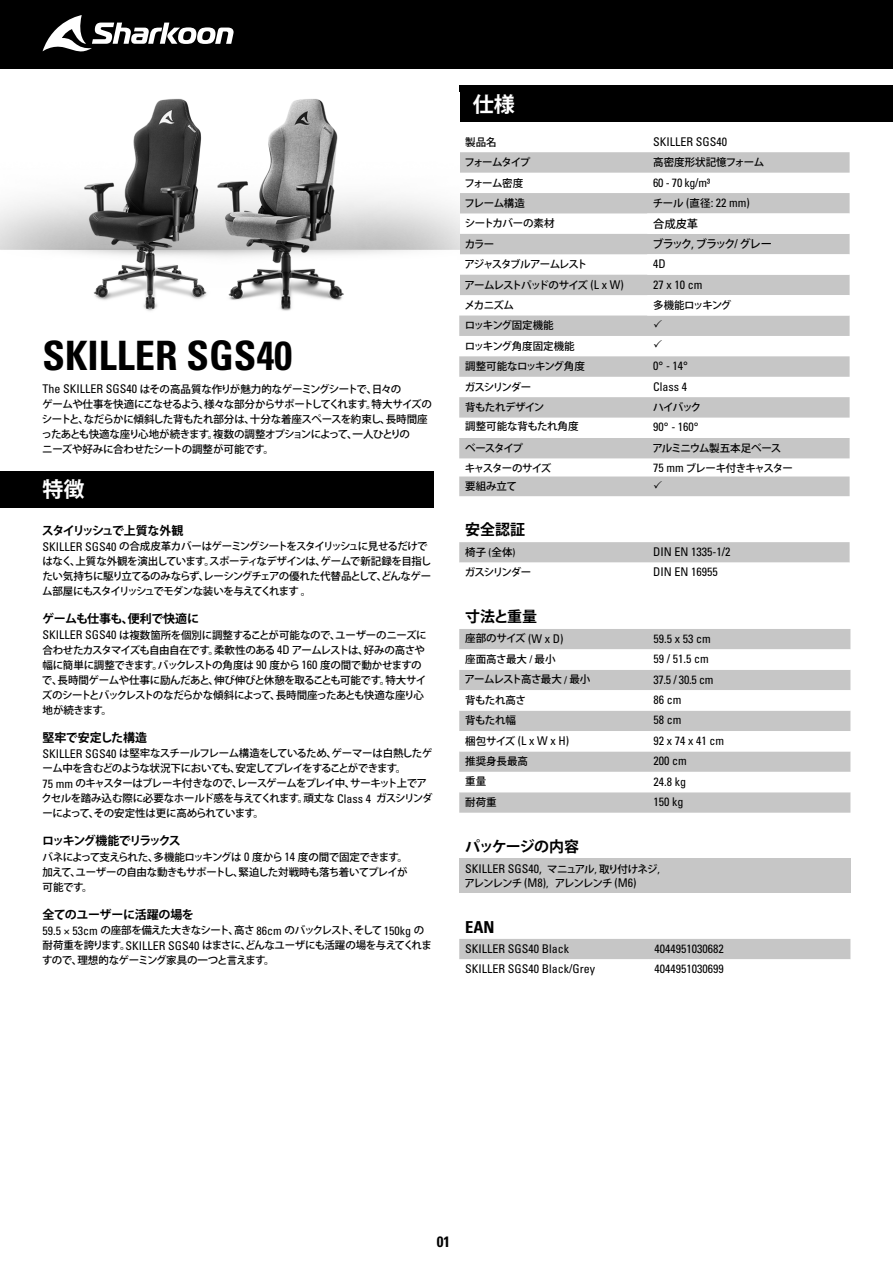
<style>
.page{position:relative;width:893px;height:1263px;background:#fff}
.page>*{position:absolute;margin:0;border:0;box-sizing:border-box;transform-origin:0 0}
.t1{font:40.5px "Univers LTCYR 67 Bold Cond";color:#000}
.t2{font:700 21px "Koz Go Pr 6 N";color:#fff}
.t3{font:16.5px "Univers LTCYR 67 Bold Cond";color:#000}
.t4{font:700 15px "Koz Go Pr 6 N";letter-spacing:-.025em;color:#000}
.t5{font:700 15px "Koz Go Pr 6 N";letter-spacing:-.06em;color:#000}
.t6{font:15px "Univers LTCYR 67 Bold Cond";color:#000}
.t7{font:condensed 12px "Univers LTCYR 57";color:#000}
.t8{font:700 12px "Koz Go Pr 6 N";letter-spacing:-.04em;color:#000}
.t9{font:700 12px "Koz Go Pr 6 N";letter-spacing:-.12em;color:#000}
.t10{font:700 12px "Koz Go Pr 6 N";letter-spacing:-.14em;color:#000}
.t11{font:700 12px "Koz Go Pr 6 N";letter-spacing:-.015em;color:#000}
.t12{font:500 11.25px "Koz Go Pr 6 N";letter-spacing:-.14em;color:#000}
.t13{font:500 11.25px "Koz Go Pr 6 N";letter-spacing:-.08em;color:#000}
.t14{font:500 10.5px/15px "Koz Go Pr 6 N";letter-spacing:-.05em;color:#000}
.t15{font:500 10.5px/15px "Koz Go Pr 6 N";letter-spacing:-.07em;color:#000}
.t16{font:500 10.5px "Koz Go Pr 6 N";letter-spacing:-.08em;color:#000}
.t17{font:500 10.5px/20.4px "Koz Go Pr 6 N";letter-spacing:-.02em;color:#000}
.t18{font:500 10.5px "Koz Go Pr 6 N";color:#000}
.t19{font:500 10.5px "Koz Go Pr 6 N";letter-spacing:-.1em;color:#000}
.t20{font:500 10.5px "Koz Go Pr 6 N";letter-spacing:-.085em;color:#000}
.t21{font:500 10.5px "Koz Go Pr 6 N";letter-spacing:-.105em;color:#000}
.t22{font:500 10.5px "Koz Go Pr 6 N";letter-spacing:-.115em;color:#000}
.t23{font:500 10.5px "Koz Go Pr 6 N";letter-spacing:-.01em;color:#000}
.t24{font:500 10.5px "Koz Go Pr 6 N";letter-spacing:-.03em;color:#000}
.t25{font:500 10.5px "Koz Go Pr 6 N";letter-spacing:-.12em;color:#000}
.s1{font-family:"Univers LTCYR 57";font-weight:400;font-stretch:condensed;font-size:12px}
.s2{font-family:"Koz Go Pr 6 N";font-weight:500;font-stretch:normal;font-size:10.5px}
.s3{font-family:"Univers LTCYR 57";font-weight:400;font-stretch:condensed}
.s4{font-size:10.5px}
</style>
<div class="page">
<div style="left:0;top:0;width:893px;height:69px;background:#000"></div>
<svg style="left:43px;top:15px;width:191px;height:37px"></svg>
<div style="left:459px;top:859px;width:391px;height:34px;background:#c6c6c6"></div>
<svg style="left:459px;top:152px;width:391px;height:344px;fill:#c6c6c6"></svg>
<div style="left:459px;top:629px;width:391px;height:184px;background:#c6c6c6"></div>
<svg style="left:459px;top:649px;width:391px;height:143px"></svg>
<svg style="left:459px;top:542px;width:391px;height:21px;background:#c8c8c8"></svg>
<div style="left:459px;top:939px;width:391px;height:20px;background:#c6c6c6"></div>
<div style="left:0;top:471px;width:434px;height:37px;background:#000"></div>
<div style="left:459px;top:85px;width:434px;height:37px;background:#000"></div>
<img style="left:0;top:98px;width:459px;height:213px">
<svg style="left:647px;top:213px;width:203px;height:114px"></svg>
<svg style="left:654px;top:340px;width:8px;height:8px"></svg>
<svg style="left:654px;top:481px;width:8px;height:7px"></svg>
<h1 class="t1" style="left:43px;top:331px;width:251px">SKILLER SGS40</h1>
<p class="t14" style="left:41px;top:382px;width:392px"><span class="s1">The SKILLER SGS40</span> はその高品質な作りが魅力的なゲーミングシートで、日々の<br>ゲームや仕事を快適にこなせるよう、様々な部分からサポートしてくれます。特大サイズのシートと、なだらかに傾斜した背もたれ部分は、十分な着座スペースを約束し、長時間座ったあとも快適な座り心地が続きます。複数の調整オプションによって、一人ひとりの<br>ニーズや好みに合わせたシートの調整が可能です。</p>
<h2 class="t2" style="left:43px;top:477px;width:43px">特徴</h2>
<p class="t9" style="left:42px;top:524px;width:143px">スタイリッシュで上質な外観</p>
<p class="t15" style="left:42px;top:539px;width:391px"><span class="s1">SKILLER SGS40</span> の合成皮革カバーはゲーミングシートをスタイリッシュに見せるだけではなく、上質な外観を演出しています。スポーティなデザインは、ゲームで新記録を目指したい気持ちに駆り立てるのみならず、レーシングチェアの優れた代替品として、どんなゲーム部屋にもスタイリッシュでモダンな装いを与えてくれます 。</p>
<p class="t8" style="left:42px;top:612px;width:158px">ゲームも仕事も、便利で快適に</p>
<p class="t14" style="left:42px;top:628px;width:386px"><span class="s1">SKILLER SGS40</span> は複数箇所を個別に調整することが可能なので、ユーザーのニーズに合わせたカスタマイズも自由自在です。柔軟性のある <span class="s1">4D</span> アームレストは、好みの高さや幅に簡単に調整できます。バックレストの角度は <span class="s1">90</span> 度から <span class="s1">160</span> 度の間で動かせますので、長時間ゲームや仕事に励んだあと、伸び伸びと休憩を取ることも可能です。特大サイズのシートとバックレストのなだらかな傾斜によって、長時間座ったあとも快適な座り心地が続きます。</p>
<p class="t11" style="left:43px;top:731px;width:106px">堅牢で安定した構造</p>
<p class="t14" style="left:42px;top:746px;width:392px"><span class="s1">SKILLER SGS40</span> は堅牢なスチールフレーム構造をしているため、ゲーマーは白熱したゲーム中を含むどのような状況下においても、安定してプレイをすることができます。<br><span class="s1">75 mm</span> のキャスターはブレーキ付きなので、レースゲームをプレイ中、サーキット上でアクセルを踏み込む際に必要なホールド感を与えてくれます。頑丈な <span class="s1">Class 4</span> ガスシリンダーによって、その安定性は更に高められています。</p>
<p class="t10" style="left:42px;top:834px;width:140px">ロッキング機能でリラックス</p>
<p class="t14" style="left:43px;top:850px;width:367px;text-align:justify">バネによって支えられた、多機能ロッキングは <span class="s1">0</span> 度から <span class="s1">14</span> 度の間で固定できます。加えて、ユーザーの自由な動きもサポートし、緊迫した対戦時も落ち着いてプレイが可能です。</p>
<p class="t8" style="left:43px;top:908px;width:153px">全てのユーザーに活躍の場を</p>
<p class="t15" style="left:42px;top:923px;width:391px"><span class="s1">59.5 × 53cm</span> の座部を備えた大きなシート、高さ <span class="s1">86cm</span> のバックレスト、そして <span class="s1">150kg</span> の耐荷重を誇ります。<span class="s1">SKILLER SGS40</span> はまさに、どんなユーザにも活躍の場を与えてくれますので、理想的なゲーミング家具の一つと言えます。</p>
<h2 class="t2" style="left:473px;top:92px;width:43px">仕様</h2>
<p class="t14" style="left:465px;top:135px;width:33px">製品名</p>
<p class="t7" style="left:653px;top:134px;width:76px">SKILLER SGS40</p>
<p class="t25" style="left:464px;top:156px;width:67px">フォームタイプ</p>
<p class="t18" style="left:653px;top:156px;width:112px">高密度形状記憶フォーム</p>
<p class="t14" style="left:464px;top:175px;width:60px">フォーム密度</p>
<p class="t7" style="left:653px;top:175px;width:59px">60 - 70 kg/m³</p>
<p class="t14" style="left:464px;top:196px;width:62px">フレーム構造</p>
<p class="t7" style="left:653px;top:195px;width:99px"><span class="s2">チール</span> (<span class="s2">直径</span>: 22 mm)</p>
<p class="t24" style="left:465px;top:218px;width:91px">シートカバーの素材</p>
<p class="t13" style="left:653px;top:217px;width:46px">合成皮革</p>
<p class="t14" style="left:465px;top:237px;width:31px">カラー</p>
<p class="t12" style="left:652px;top:237px;width:121px">ブラック<span class="s1">,</span> ブラック<span class="s1">/</span> グレー</p>
<p class="t22" style="left:465px;top:258px;width:124px">アジャスタブルアームレスト</p>
<p class="t7" style="left:653px;top:256px;width:14px">4D</p>
<p class="t16" style="left:465px;top:279px;width:161px">アームレストパッドのサイズ <span class="s1">(L x W)</span></p>
<p class="t7" style="left:653px;top:277px;width:51px">27 x 10 cm</p>
<p class="t14" style="left:465px;top:298px;width:51px">メカニズム</p>
<p class="t19" style="left:653px;top:299px;width:80px">多機能ロッキング</p>
<p class="t17" style="left:465px;top:316px;width:122px">ロッキング固定機能<br>ロッキング角度固定機能調整可能なロッキング角度</p>
<p class="t7" style="left:653px;top:358px;width:36px">0° - 14°</p>
<p class="t21" style="left:465px;top:381px;width:68px">ガスシリンダー</p>
<p class="t7" style="left:653px;top:379px;width:35px">Class 4</p>
<p class="t14" style="left:465px;top:400px;width:81px">背もたれデザイン</p>
<p class="t14" style="left:653px;top:400px;width:50px">ハイバック</p>
<p class="t23" style="left:465px;top:420px;width:115px">調整可能な背もたれ角度</p>
<p class="t7" style="left:653px;top:420px;width:47px">90° - 160°</p>
<p class="t14" style="left:465px;top:441px;width:59px">ベースタイプ</p>
<p class="t15" style="left:653px;top:441px;width:130px">アルミニウム製五本足ベース</p>
<p class="t19" style="left:465px;top:462px;width:88px">キャスターのサイズ</p>
<p class="t20" style="left:653px;top:462px;width:141px"><span class="s1">75 mm</span> ブレーキ付きキャスター</p>
<p class="t14" style="left:465px;top:479px;width:53px">要組み立て</p>
<h3 class="t4" style="left:465px;top:521px;width:61px">安全認証</h3>
<p class="t14" style="left:465px;top:544px;width:52px">椅子 <span class="s3">(</span>全体<span class="s3">)</span></p>
<p class="t7" style="left:653px;top:544px;width:79px">DIN EN 1335-1/2</p>
<p class="t21" style="left:465px;top:566px;width:68px">ガスシリンダー</p>
<p class="t7" style="left:653px;top:564px;width:66px">DIN EN 16955</p>
<h3 class="t4" style="left:465px;top:608px;width:73px">寸法と重量</h3>
<p class="t14" style="left:465px;top:631px;width:100px">座部のサイズ <span class="s1">(W x D)</span></p>
<p class="t7" style="left:653px;top:631px;width:59px">59.5 x 53 cm</p>
<p class="t18" style="left:465px;top:653px;width:92px">座面高さ最大 <span class="s3">/</span> 最小</p>
<p class="t7" style="left:653px;top:651px;width:57px">59 / 51.5 cm</p>
<p class="t15" style="left:465px;top:672px;width:127px">アームレスト高さ最大 <span class="s3">/</span> 最小</p>
<p class="t7" style="left:653px;top:672px;width:62px">37.5 / 30.5 cm</p>
<p class="t14" style="left:465px;top:692px;width:62px">背もたれ高さ</p>
<p class="t7" style="left:653px;top:692px;width:29px">86 cm</p>
<p class="t14" style="left:465px;top:713px;width:52px">背もたれ幅</p>
<p class="t7" style="left:653px;top:713px;width:29px">58 cm</p>
<p class="t7" style="left:465px;top:733px;width:105px"><span class="s2">梱包サイズ</span> (L x W x H)</p>
<p class="t7" style="left:653px;top:733px;width:72px">92 x 74 x 41 cm</p>
<p class="t14" style="left:465px;top:754px;width:64px">推奨身長最高</p>
<p class="t7" style="left:653px;top:753px;width:35px">200 cm</p>
<p class="t14" style="left:465px;top:774px;width:22px">重量</p>
<p class="t7" style="left:653px;top:774px;width:34px">24.8 kg</p>
<p class="t14" style="left:465px;top:795px;width:33px">耐荷重</p>
<p class="t7" style="left:653px;top:794px;width:31px">150 kg</p>
<h3 class="t5" style="left:465px;top:838px;width:115px">パッケージの内容</h3>
<p class="t7" style="left:465px;top:861px;width:196px">SKILLER SGS40, <span class="s2">マニュアル</span><span class="s4">,</span> <span class="s2">取り付けネジ</span><span class="s4">,</span></p>
<p class="t16" style="left:465px;top:877px;width:174px">アレンレンチ <span class="s1">(M8)</span><span class="s3">,</span> アレンレンチ <span class="s1">(M6)</span></p>
<h3 class="t3" style="left:465px;top:917px;width:31px">EAN</h3>
<p class="t7" style="left:465px;top:941px;width:105px">SKILLER SGS40 Black</p>
<p class="t7" style="left:654px;top:941px;width:71px">4044951030682</p>
<p class="t7" style="left:465px;top:961px;width:131px">SKILLER SGS40 Black/Grey</p>
<p class="t7" style="left:654px;top:961px;width:71px">4044951030699</p>
<h3 class="t6" style="left:437px;top:1232px;width:15px">01</h3>
</div>
